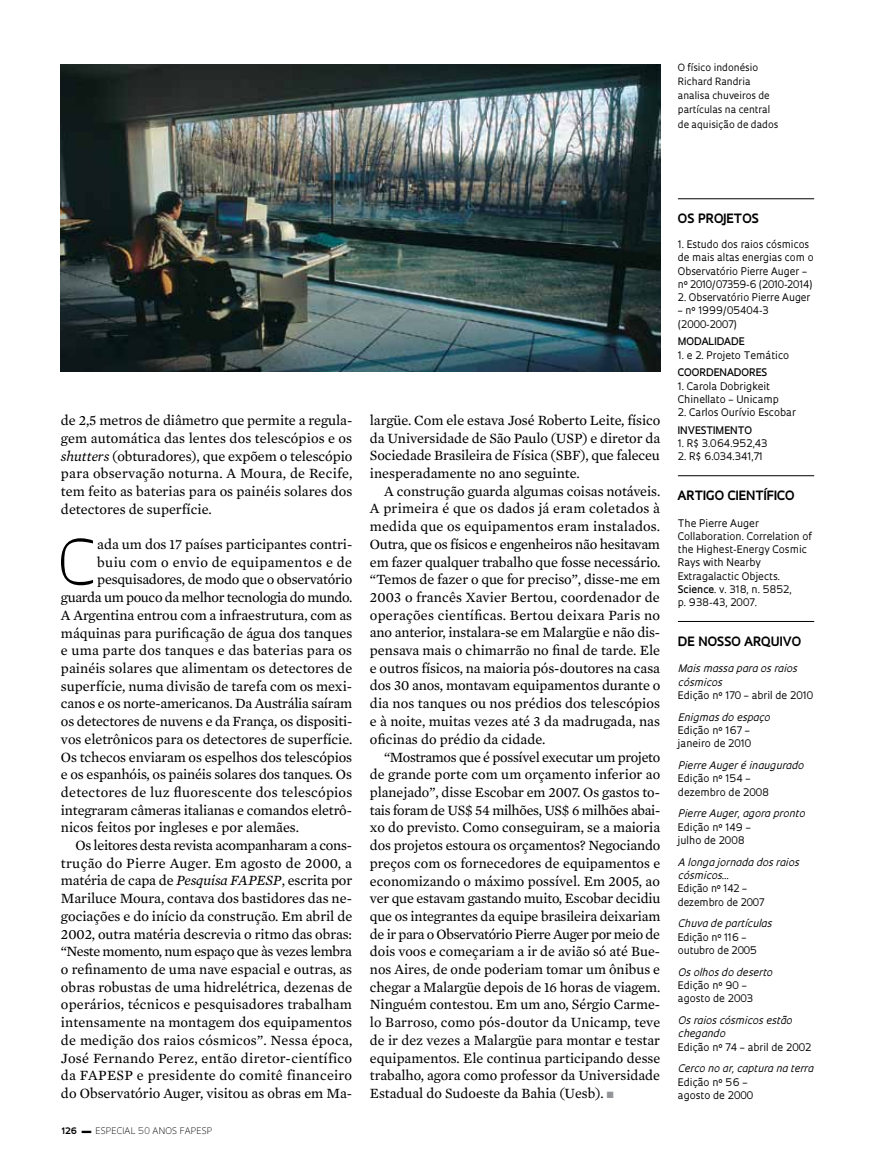
<style>
.page{position:relative;width:885px;height:1169px;background:#fff}
.page>*{position:absolute;margin:0;border:0;box-sizing:border-box;transform-origin:0 0}
.t1{font:300 60.45px "Fapesp";color:#000}
.t2{font:14.4px/17.7px "Mercury Text G2";color:#000;text-align:justify}
.t3{font:14.4px "Mercury Text G2";letter-spacing:-.025em;color:#000}
.t4{font:14.4px "Mercury Text G2";letter-spacing:.02em;color:#000}
.t5{font:700 12.6px "Fapesp";letter-spacing:.01em;color:#000}
.t6{font:10.2px/13.2px "Fapesp";color:#000}
.t7{font:italic 10.2px/13.2px "Fapesp";color:#000}
.t8{font:600 10.2px "Fapesp";color:#000}
.t9{font:9.75px/14.1px "Fapesp";color:#000}
.t10{font:300 8.7px "Fapesp";letter-spacing:.025em;color:#000}
.s1{font-style:italic}
.s2{font-weight:700}
.s3{font-weight:700;font-size:18px}
.s4{color:#939598}
.s5{font-weight:600}
</style>
<div class="page">
<img style="left:61px;top:64px;width:599px;height:308px">
<hr style="left:678px;top:198px;width:136px;height:1px;background:#000">
<hr style="left:678px;top:475px;width:136px;height:1px;background:#000">
<hr style="left:678px;top:621px;width:136px;height:1px;background:#000">
<p class="t9" style="left:678px;top:60px;width:102px">O físico indonésio<br>Richard Randria analisa chuveiros de partículas na central de aquisição de dados</p>
<p class="t2" style="left:61px;top:411px;width:293px">de 2,5 metros de diâmetro que permite a regula&shy;gem automática das lentes dos telescópios e os <span class="s1">shutters</span> (obturadores), que expõem o telescópio para observação noturna. A Moura, de Recife, tem feito as baterias para os painéis solares dos detectores de superfície.</p>
<h1 class="t1" style="left:58px;top:520px;width:34px">C</h1>
<p class="t2" style="left:97px;top:534px;width:257px">ada um dos 17 países participantes contri-</p>
<p class="t4" style="left:97px;top:551px;width:256px">buiu com o envio de equipamentos e de</p>
<p class="t2" style="left:97px;top:570px;width:256px">pesquisadores, de modo que o observatório</p>
<p class="t3" style="left:61px;top:587px;width:293px">guarda um pouco da melhor tecnologia do mundo.</p>
<p class="t2" style="left:61px;top:605px;width:293px">A Argentina entrou com a infraestrutura, com as</p>
<p class="t2" style="left:61px;top:623px;width:293px">máquinas para purificação de água dos tanques</p>
<p class="t2" style="left:61px;top:641px;width:293px">e uma parte dos tanques e das baterias para os</p>
<p class="t2" style="left:61px;top:658px;width:293px">painéis solares que alimentam os detectores de</p>
<p class="t2" style="left:61px;top:676px;width:293px">superfície, numa divisão de tarefa com os mexi-</p>
<p class="t2" style="left:61px;top:694px;width:293px">canos e os norte-americanos. Da Austrália saíram</p>
<p class="t2" style="left:61px;top:711px;width:293px">os detectores de nuvens e da França, os dispositi-</p>
<p class="t2" style="left:61px;top:729px;width:293px">vos eletrônicos para os detectores de superfície.</p>
<p class="t2" style="left:61px;top:747px;width:293px">Os tchecos enviaram os espelhos dos telescópios</p>
<p class="t2" style="left:61px;top:765px;width:292px">e os espanhóis, os painéis solares dos tanques. Os</p>
<p class="t2" style="left:61px;top:782px;width:293px">detectores de luz fluorescente dos telescópios</p>
<p class="t2" style="left:61px;top:800px;width:293px">integraram câmeras italianas e comandos eletrô-</p>
<p class="t2" style="left:61px;top:818px;width:240px">nicos feitos por ingleses e por alemães.</p>
<p class="t3" style="left:75px;top:835px;width:278px">Os leitores desta revista acompanharam a cons-</p>
<p class="t4" style="left:61px;top:852px;width:293px">trução do Pierre Auger. Em agosto de 2000, a</p>
<p class="t2" style="left:61px;top:871px;width:293px">matéria de capa de <span class="s1">Pesquisa Fapesp</span>, escrita por</p>
<p class="t2" style="left:61px;top:888px;width:293px">Mariluce Moura, contava dos bastidores das ne-</p>
<p class="t2" style="left:61px;top:906px;width:293px">gociações e do início da construção. Em abril de</p>
<p class="t2" style="left:61px;top:924px;width:293px">2002, outra matéria descrevia o ritmo das obras:</p>
<p class="t3" style="left:61px;top:941px;width:293px">“Neste momento, num espaço que às vezes lembra</p>
<p class="t2" style="left:61px;top:959px;width:293px">o refinamento de uma nave espacial e outras, as</p>
<p class="t2" style="left:61px;top:977px;width:293px">obras robustas de uma hidrelétrica, dezenas de</p>
<p class="t2" style="left:61px;top:995px;width:292px">operários, técnicos e pesquisadores trabalham</p>
<p class="t2" style="left:61px;top:1012px;width:293px">intensamente na montagem dos equipamentos</p>
<p class="t2" style="left:61px;top:1030px;width:293px">de medição dos raios cósmicos”. Nessa época,</p>
<p class="t4" style="left:61px;top:1047px;width:293px">José Fernando Perez, então diretor-científico</p>
<p class="t2" style="left:61px;top:1065px;width:293px">da FAPESP e presidente do comitê financeiro</p>
<p class="t2" style="left:61px;top:1083px;width:293px">do Observatório Auger, visitou as obras em Ma-</p>
<p class="t10" style="left:62px;top:1124px;width:152px"><span class="s2">126</span> <span class="s3">_</span> ESPECIAL 50 ANOS FAPESP</p>
<p class="t2" style="left:370px;top:410px;width:292px">largüe. Com ele estava José Roberto Leite, físico da Universidade de São Paulo (USP) e diretor da Sociedade Brasileira de Física (SBF), que faleceu inesperadamente no ano seguinte.</p>
<p class="t2" style="left:370px;top:481px;width:292px;text-indent:14px">A construção guarda algumas coisas notáveis.<br>A primeira é que os dados já eram coletados à medida que os equipamentos eram instalados.<br>Outra, que os físicos e engenheiros não hesitavam em fazer qualquer trabalho que fosse necessário. “Temos de fazer o que for preciso”, disse-me em 2003 o francês Xavier Bertou, coordenador de operações científicas. Bertou deixara Paris no ano anterior, instalara-se em Malargüe e não dis&shy;pensava mais o chimarrão no final de tarde. Ele e outros físicos, na maioria pós-doutores na casa dos 30 anos, montavam equipamentos durante o dia nos tanques ou nos prédios dos telescópios e à noite, muitas vezes até 3 da madrugada, nas oficinas do prédio da cidade.</p>
<p class="t2" style="left:370px;top:747px;width:292px;text-indent:14px">“Mostramos que é possível executar um projeto de grande porte com um orçamento inferior ao planejado”, disse Escobar em 2007. Os gastos to&shy;tais foram de US$ 54 milhões, US$ 6 milhões abai&shy;xo do previsto. Como conseguiram, se a maioria dos projetos estoura os orçamentos? Negociando preços com os fornecedores de equipamentos e economizando o máximo possível. Em 2005, ao ver que estavam gastando muito, Escobar decidiu que os integrantes da equipe brasileira deixariam de ir para o Observatório Pierre Auger por meio de dois voos e começariam a ir de avião só até Bue&shy;nos Aires, de onde poderiam tomar um ônibus e chegar a Malargüe depois de 16 horas de viagem.<br>Ninguém contestou. Em um ano, Sérgio Carme&shy;lo Barroso, como pós-doutor da Unicamp, teve de ir dez vezes a Malargüe para montar e testar equipamentos. Ele continua participando desse trabalho, agora como professor da Universidade Estadual do Sudoeste da Bahia (Uesb). <span class="s4">■</span></p>
<p class="t5" style="left:678px;top:210px;width:30px">OS PRO</p>
<p class="t5" style="left:724px;top:210px;width:12px">JETOS</p>
<p class="t6" style="left:678px;top:237px;width:137px">1. Estudo dos raios cósmicos de mais altas energias com o<br>Observatório Pierre Auger – nº 2010/07359-6 (2010-2014)</p>
<p class="t6" style="left:678px;top:290px;width:134px">2. Observatório Pierre Auger</p>
<p class="t6" style="left:678px;top:303px;width:92px">– nº 1999/05404-3 (2000-2007)</p>
<p class="t8" style="left:678px;top:334px;width:68px">MODALIDADE</p>
<p class="t6" style="left:678px;top:347px;width:113px">1. e 2. Projeto Temático</p>
<p class="t8" style="left:678px;top:365px;width:91px">COORDENADORES</p>
<p class="t6" style="left:678px;top:378px;width:103px">1. Carola Dobrigkeit<br>Chinellato – Unicamp</p>
<p class="t6" style="left:678px;top:405px;width:119px">2. Carlos Ourívio Escobar</p>
<p class="t8" style="left:678px;top:423px;width:76px">INVESTIMENTO</p>
<p class="t6" style="left:678px;top:436px;width:91px">1. R$ 3.064.952,43</p>
<p class="t6" style="left:678px;top:449px;width:87px">2. R$ 6.034.341,71</p>
<p class="t5" style="left:678px;top:486px;width:8px">ARTI</p>
<p class="t5" style="left:706px;top:486px;width:69px">GO CIENTÍFICO</p>
<p class="t6" style="left:678px;top:515px;width:135px">The Pierre Auger<br>Collaboration. Correlation of the Highest-Energy Cosmic<br>Rays with N earby<br>Extragalactic Objects.<br><span class="s5">SCIENCE</span>. v. 318, n. 5852,<br>p. 938-43, 2007.</p>
<p class="t5" style="left:678px;top:632px;width:39px">DE NOSSO</p>
<p class="t5" style="left:744px;top:632px;width:9px">ARQUI</p>
<p class="t5" style="left:783px;top:632px;width:18px">VO</p>
<p class="t7" style="left:678px;top:661px;width:121px">Mais massa para os raios cósmicos</p>
<p class="t6" style="left:678px;top:687px;width:137px">Edição nº 170 – abril de 2010</p>
<p class="t7" style="left:678px;top:709px;width:94px">Enigmas do espaço</p>
<p class="t6" style="left:678px;top:723px;width:75px">Edição nº 167 – janeiro de 2010</p>
<p class="t7" style="left:678px;top:758px;width:127px">Pierre Auger é inaugurado</p>
<p class="t6" style="left:678px;top:771px;width:93px">Edição nº 154 – dezembro de 2008</p>
<p class="t7" style="left:678px;top:806px;width:128px">Pierre Auger, agora pronto</p>
<p class="t6" style="left:678px;top:819px;width:74px">Edição nº 149 – julho de 2008</p>
<p class="t7" style="left:678px;top:854px;width:122px">A longa jornada dos raios cósmicos...</p>
<p class="t6" style="left:678px;top:881px;width:88px">Edição nº 142 – dezembro de 2007</p>
<p class="t7" style="left:678px;top:916px;width:95px">Chuva de partículas</p>
<p class="t6" style="left:678px;top:929px;width:81px">Edição nº 116 – outubro de 2005</p>
<p class="t7" style="left:678px;top:964px;width:96px">Os olhos do deserto</p>
<p class="t6" style="left:678px;top:977px;width:77px">Edição nº 90 – agosto de 2003</p>
<p class="t7" style="left:678px;top:1013px;width:116px">Os raios cósmicos estão chegando</p>
<p class="t6" style="left:678px;top:1039px;width:135px">Edição nº 74 – abril de 2002</p>
<p class="t7" style="left:678px;top:1061px;width:137px">Cerco no ar, captura na terra</p>
<p class="t6" style="left:678px;top:1074px;width:77px">Edição nº 56 – agosto de 2000</p>
</div>
